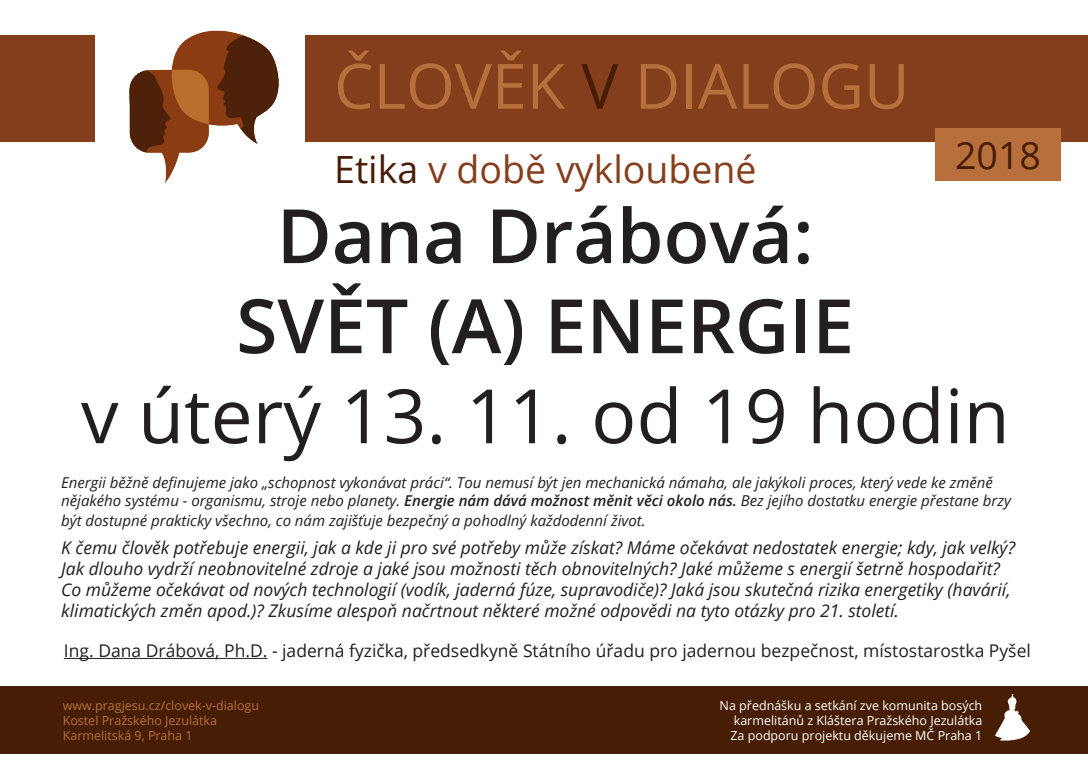
<style>
.page{position:relative;width:1088px;height:780px;background:#fff}
.page>*{position:absolute;margin:0;border:0;box-sizing:border-box;transform-origin:0 0}
.t1{font:600 75px "Open Sans";color:#231f20}
.t2{font:75px "Open Sans";color:#231f20}
.t3{font:62.5px "Open Sans";color:#b7703b}
.t4{font:37.5px "Open Sans";color:#853e1c}
.t5{font:37.5px "Open Sans";color:#471d06}
.t6{font:italic 17.5px/21px "Open Sans";color:#231f20}
.t7{font:17.5px "Open Sans";color:#231f20}
.t8{font:italic 15px/18px "Open Sans";color:#231f20}
.t9{font:12.5px/15px "Open Sans";color:#fff}
.t10{font:12.5px/15px "Open Sans";color:#b7703b}
.s1{color:#471d06}
.s2{font-weight:600}
</style>
<div class="page">
<div style="left:306px;top:36px;width:782px;height:106px;background:#853e1c"></div>
<div style="left:0;top:36px;width:94px;height:106px;background:#853e1c"></div>
<img style="left:129px;top:30px;width:150px;height:153px">
<div style="left:935px;top:128px;width:125px;height:52px;background:#b7703b"></div>
<div style="left:0;top:686px;width:1088px;height:67px;background:#471d05"></div>
<img style="left:992px;top:689px;width:40px;height:57px">
<hr style="left:64px;top:658px;width:203px;height:1px;background:#231f20">
<p class="t3" style="left:334px;top:43px;width:577px">ČLOVĚK <span class="s1">V</span> DIALOGU</p>
<p class="t4" style="left:334px;top:143px;width:424px"><span class="s1">Etika</span> v době vykloubené</p>
<p class="t5" style="left:955px;top:129px;width:87px">2018</p>
<p class="t1" style="left:277px;top:184px;width:538px">Dana Drábová:</p>
<p class="t1" style="left:236px;top:274px;width:619px">SVĚT (A) ENERGIE</p>
<p class="t2" style="left:81px;top:364px;width:930px">v úterý 13. 11. od 19 hodin</p>
<p class="t8" style="left:61px;top:473px;width:951px">Energii běžně definujeme jako „schopnost vykonávat práci“. Tou nemusí být jen mechanická námaha, ale jakýkoli proces, který vede ke změně nějakého systému - organismu, stroje nebo planety. <span class="s2">Energie nám dává možnost měnit věci okolo nás.</span> Bez jejího dostatku energie přestane brzy</p>
<p class="t8" style="left:61px;top:511px;width:586px">být dostupné prakticky všechno, co nám zajišťuje bezpečný a pohodlný každodenní život.</p>
<p class="t6" style="left:61px;top:536px;width:955px">K čemu člověk potřebuje energii, jak a kde ji pro své potřeby může získat? Máme očekávat nedostatek energie; kdy, jak velký?<br>Jak dlouho vydrží neobnovitelné zdroje a jaké jsou možnosti těch obnovitelných? Jaké můžeme s energií šetrně hospodařit?<br>Co můžeme očekávat od nových technologií (vodík, jaderná fúze, supravodiče)? Jaká jsou skutečná rizika energetiky (havárií, klimatických změn apod.)? Zkusíme alespoň načrtnout některé možné odpovědi na tyto otázky pro 21. století.</p>
<p class="t7" style="left:64px;top:638px;width:968px">Ing. Dana Drábová, Ph.D. - jaderná fyzička, předsedkyně Státního úřadu pro jadernou bezpečnost, místostarostka Pyšel</p>
<p class="t9" style="left:719px;top:697px;width:264px">Na přednášku a setkání zve komunita bosých</p>
<p class="t9" style="left:730px;top:712px;width:253px">karmelitánů z Kláštera Pražského Jezulátka<br>Za podporu projektu děkujeme MČ Praha 1</p>
<p class="t10" style="left:63px;top:697px;width:198px">www.pragjesu.cz/clovek-v-dialogu<br>Kostel Pražského Jezulátka</p>
<p class="t10" style="left:63px;top:727px;width:131px">Karmelitská 9, Praha 1</p>
</div>
